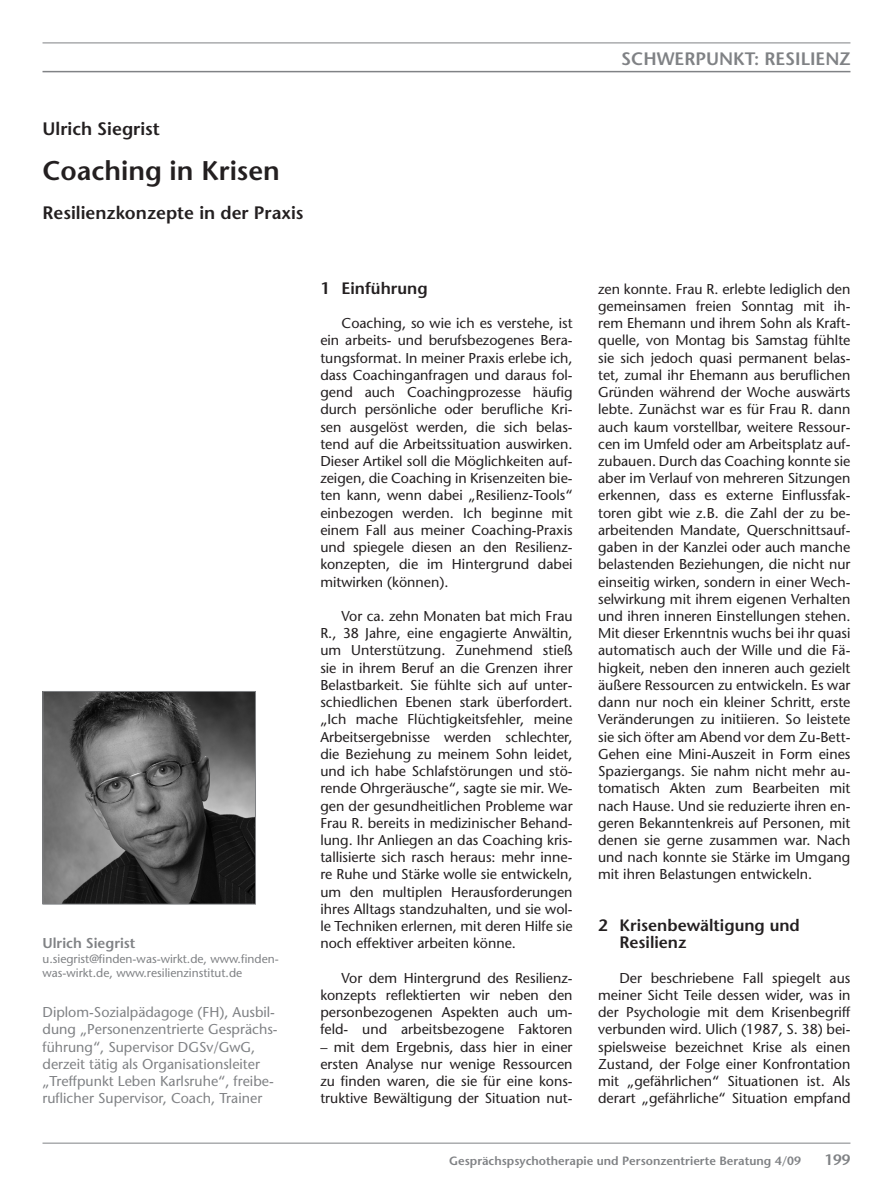
<style>
.page{position:relative;width:893px;height:1191px;background:#fff}
.page>*{position:absolute;margin:0;border:0;box-sizing:border-box;transform-origin:0 0}
.A_Titel{font:600 27px "Stone Sans";color:#231f20}
.A_Titel_-_Untertitel{font:600 18px "Stone Sans";color:#231f20}
._0_Standard{font:600 18px "Stone Sans";color:#808285}
.A_Titel_-_Author{font:600 18px "Stone Sans";color:#231f20}
.A_Überschrift_1__5mm{font:600 16.5px/17.2px "Stone Sans";color:#231f20}
._0_Standard-2{font:600 15px "Stone Sans";color:#808285}
.A_Fliesstext{font:14.25px/17.2px "Stone Sans";color:#231f20;text-align:justify}
.A_Kurzvitae{font:14.25px/17.2px "Stone Sans";color:#808285}
.A_Kurzvitae-2{font:600 14.25px "Stone Sans";color:#808285}
.A_Kurzvita_-_Adresse{font:12px/14.4px "Stone Sans";color:#808285}
._0_Standard-3{font:600 12px "Stone Sans";color:#808285}
</style>
<div class="page">
<hr style="left:43px;top:1142px;width:807px;height:1px;background:#808285">
<hr style="left:43px;top:43px;width:807px;height:1px;background:#808285">
<hr style="left:43px;top:71px;width:807px;height:1px;background:#808285">
<img style="left:45px;top:693px;width:209px;height:209px">
<div style="left:43px;top:691px;width:213px;height:213px;border:1px solid #808285"></div>
<p class="A_Titel_-_Author" style="left:43px;top:118px;width:119px">Ulrich Siegrist</p>
<p class="A_Titel" style="left:43px;top:154px;width:239px">Coaching in Krisen</p>
<p class="A_Titel_-_Untertitel" style="left:43px;top:202px;width:263px">Resilienzkonzepte in der Praxis</p>
<p class="_0_Standard" style="left:621px;top:47px;width:231px">Schwerpunkt: Resilienz</p>
<p class="A_Kurzvitae-2" style="left:43px;top:934px;width:94px">Ulrich Siegrist</p>
<p class="A_Kurzvita_-_Adresse" style="left:43px;top:951px;width:238px">u.siegrist@finden-was-wirkt.de, www.finden&shy;was-wirkt.de, www.resilienzinstitut.de</p>
<p class="A_Kurzvitae" style="left:43px;top:1003px;width:237px">Diplom-Sozialpädagoge (FH), Ausbil&shy;dung „Personenzentrierte Gesprächs&shy;führung“, Supervisor DGSv/GwG, derzeit tätig als Organisationsleiter „Treffpunkt Leben Karlsruhe“, freibe&shy;ruflicher Supervisor, Coach, Trainer</p>
<p class="A_Überschrift_1__5mm" style="left:320px;top:279px;width:109px">1 Einführung</p>
<p class="A_Fliesstext" style="left:320px;top:314px;width:254px;text-indent:21px">Coaching, so wie ich es verstehe, ist ein arbeits- und berufsbezogenes Bera&shy;tungsformat. In meiner Praxis erlebe ich, dass Coachinganfragen und daraus fol&shy;gend auch Coachingprozesse häufig durch persönliche oder berufliche Kri&shy;sen ausgelöst werden, die sich belas&shy;tend auf die Arbeitssituation auswirken.<br>Dieser Artikel soll die Möglichkeiten auf&shy;zeigen, die Coaching in Krisenzeiten bie&shy;ten kann, wenn dabei „Resilienz-Tools“ einbezogen werden. Ich beginne mit einem Fall aus meiner Coaching-Praxis und spiegele diesen an den Resilienz&shy;konzepten, die im Hintergrund dabei mitwirken (können).</p>
<p class="A_Fliesstext" style="left:320px;top:607px;width:254px;text-indent:21px">Vor ca. zehn Monaten bat mich Frau R., 38 Jahre, eine engagierte Anwältin, um Unterstützung. Zunehmend stieß sie in ihrem Beruf an die Grenzen ihrer Belastbarkeit. Sie fühlte sich auf unter&shy;schiedlichen Ebenen stark überfordert. „Ich mache Flüchtigkeitsfehler, meine Arbeitsergebnisse werden schlechter, die Beziehung zu meinem Sohn leidet, und ich habe Schlafstörungen und stö&shy;rende Ohrgeräusche“, sagte sie mir. We&shy;gen der gesundheitlichen Probleme war Frau R. bereits in medizinischer Behand&shy;lung. Ihr Anliegen an das Coaching kris&shy;tallisierte sich rasch heraus: mehr inne&shy;re Ruhe und Stärke wolle sie entwickeln, um den multiplen Herausforderungen ihres Alltags standzuhalten, und sie wol&shy;le Techniken erlernen, mit deren Hilfe sie noch effektiver arbeiten könne.</p>
<p class="A_Fliesstext" style="left:320px;top:969px;width:254px;text-indent:21px">Vor dem Hintergrund des Resilienz&shy;konzepts reflektierten wir neben den personbezogenen Aspekten auch um&shy;feld- und arbeitsbezogene Faktoren</p>
<p class="A_Fliesstext" style="left:320px;top:1038px;width:254px">– mit dem Ergebnis, dass hier in einer ersten Analyse nur wenige Ressourcen zu finden waren, die sie für eine kons&shy;truktive Bewältigung der Situation nut-</p>
<p class="A_Fliesstext" style="left:598px;top:280px;width:254px">zen konnte. Frau R. erlebte lediglich den gemeinsamen freien Sonntag mit ih&shy;rem Ehemann und ihrem Sohn als Kraft&shy;quelle, von Montag bis Samstag fühlte sie sich jedoch quasi permanent belas&shy;tet, zumal ihr Ehemann aus beruflichen Gründen während der Woche auswärts lebte. Zunächst war es für Frau R. dann auch kaum vorstellbar, weitere Ressour&shy;cen im Umfeld oder am Arbeitsplatz auf&shy;zubauen. Durch das Coaching konnte sie aber im Verlauf von mehreren Sitzungen erkennen, dass es externe Einflussfak&shy;toren gibt wie z.B. die Zahl der zu be&shy;arbeitenden Mandate, Querschnittsauf&shy;gaben in der Kanzlei oder auch manche belastenden Beziehungen, die nicht nur einseitig wirken, sondern in einer Wech&shy;selwirkung mit ihrem eigenen Verhalten und ihren inneren Einstellungen stehen.<br>Mit dieser Erkenntnis wuchs bei ihr quasi automatisch auch der Wille und die Fä&shy;higkeit, neben den inneren auch gezielt äußere Ressourcen zu entwickeln. Es war dann nur noch ein kleiner Schritt, erste Veränderungen zu initiieren. So leistete sie sich öfter am Abend vor dem Zu-Bett-Gehen eine Mini-Auszeit in Form eines Spaziergangs. Sie nahm nicht mehr au&shy;tomatisch Akten zum Bearbeiten mit nach Hause. Und sie reduzierte ihren en&shy;geren Bekanntenkreis auf Personen, mit denen sie gerne zusammen war. Nach und nach konnte sie Stärke im Umgang mit ihren Belastungen entwickeln.</p>
<p class="A_Überschrift_1__5mm" style="left:619px;top:916px;width:182px;text-indent:-21px">2 Krisenbewältigung und<br>Resilienz</p>
<p class="A_Fliesstext" style="left:598px;top:969px;width:254px;text-indent:21px">Der beschriebene Fall spiegelt aus meiner Sicht Teile dessen wider, was in der Psychologie mit dem Krisenbegriff verbunden wird. Ulich (1987, S. 38) bei&shy;spielsweise bezeichnet Krise als einen Zustand, der Folge einer Konfrontation mit „gefährlichen“ Situationen ist. Als derart „gefährliche“ Situation empfand</p>
<p class="_0_Standard-3" style="left:449px;top:1154px;width:354px">Gesprächspsychotherapie und Personzentrierte Beratung 4/09</p>
<p class="_0_Standard-2" style="left:825px;top:1151px;width:27px">199</p>
</div>
